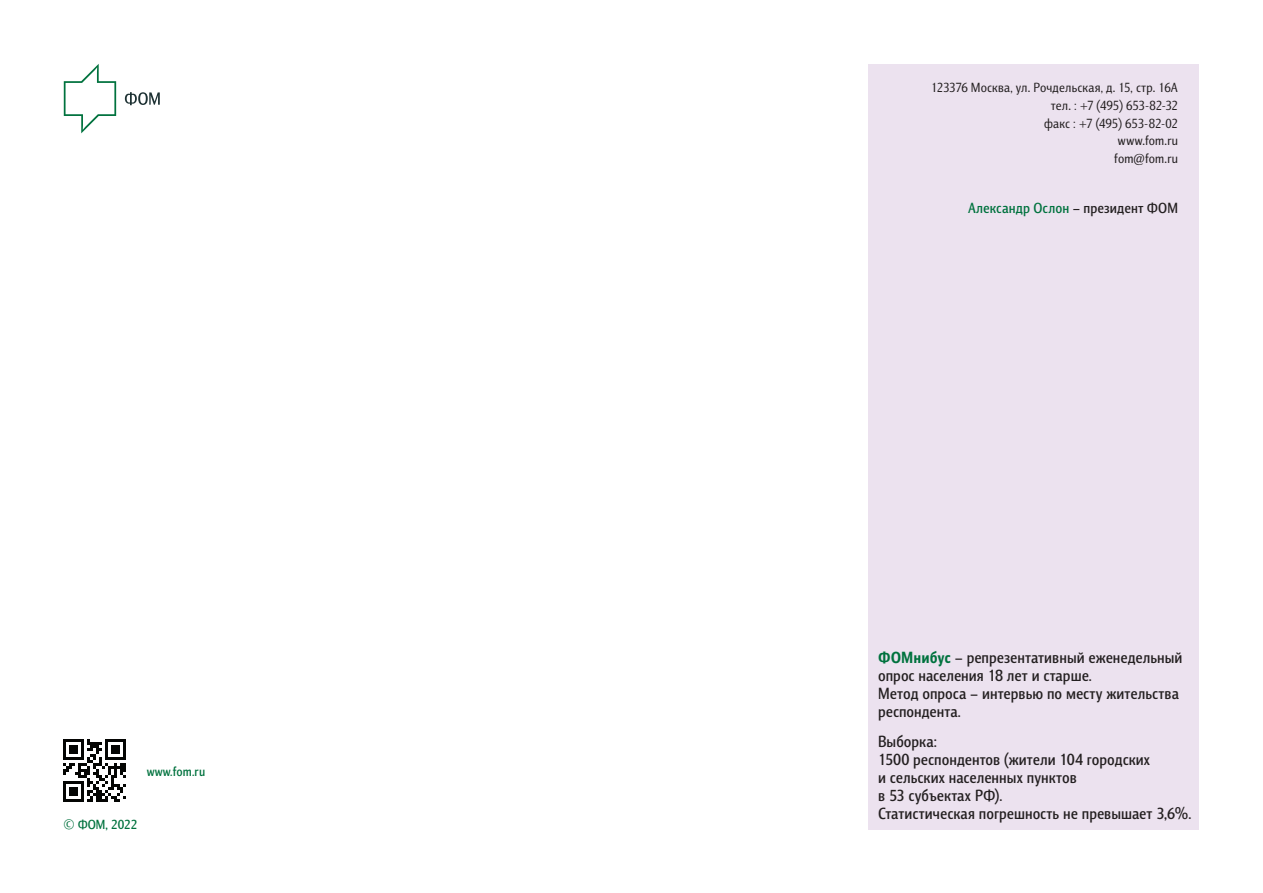
<style>
.page{position:relative;width:1263px;height:893px;background:#fff}
.page>*{position:absolute;margin:0;border:0;box-sizing:border-box;transform-origin:0 0}
.t1{font:500 16.5px/18px "Barnaul Grotesk";letter-spacing:.005em;color:#231f20}
.t2{font:500 15px "Barnaul Grotesk";letter-spacing:.01em;color:#00723e}
.t3{font:13.5px/17.7px "Barnaul Grotesk";letter-spacing:.01em;color:#231f20;text-align:right}
.t4{font:500 13.5px "Barnaul Grotesk";color:#00723e}
.s1{color:#231f20}
.s2{font-weight:800;color:#00723e}
</style>
<div class="page">
<div style="left:868px;top:64px;width:331px;height:765px;background:#ece2ef"></div>
<img style="left:63px;top:739px;width:63px;height:63px">
<svg style="left:125px;top:92px;width:35px;height:13px"></svg>
<svg style="left:64px;top:64px;width:52px;height:69px"></svg>
<p class="t4" style="left:147px;top:763px;width:60px">www.fom.ru</p>
<p class="t4" style="left:64px;top:817px;width:75px">© ФОМ, 2022</p>
<p class="t3" style="left:931px;top:79px;width:248px">123376 Москва, ул. Рочдельская, д. 15, стр. 16А тел. : +7 (495) 653-82-32<br>факс : +7 (495) 653-82-02<br>www.fom.ru<br>fom@fom.ru</p>
<p class="t2" style="left:968px;top:199px;width:211px">Александр Ослон <span class="s1">– президент ФОМ</span></p>
<p class="t1" style="left:878px;top:648px;width:306px"><span class="s2">ФОМнибус</span> – репрезентативный еженедельный опрос населения 18 лет и старше.<br>Метод опроса – интервью по месту жительства респондента.</p>
<p class="t1" style="left:878px;top:732px;width:315px">Выборка:<br>1500 респондентов (жители 104 городских<br>и сельских населенных пунктов<br>в 53 субъектах РФ).<br>Статистическая погрешность не превышает 3,6%.</p>
</div>
